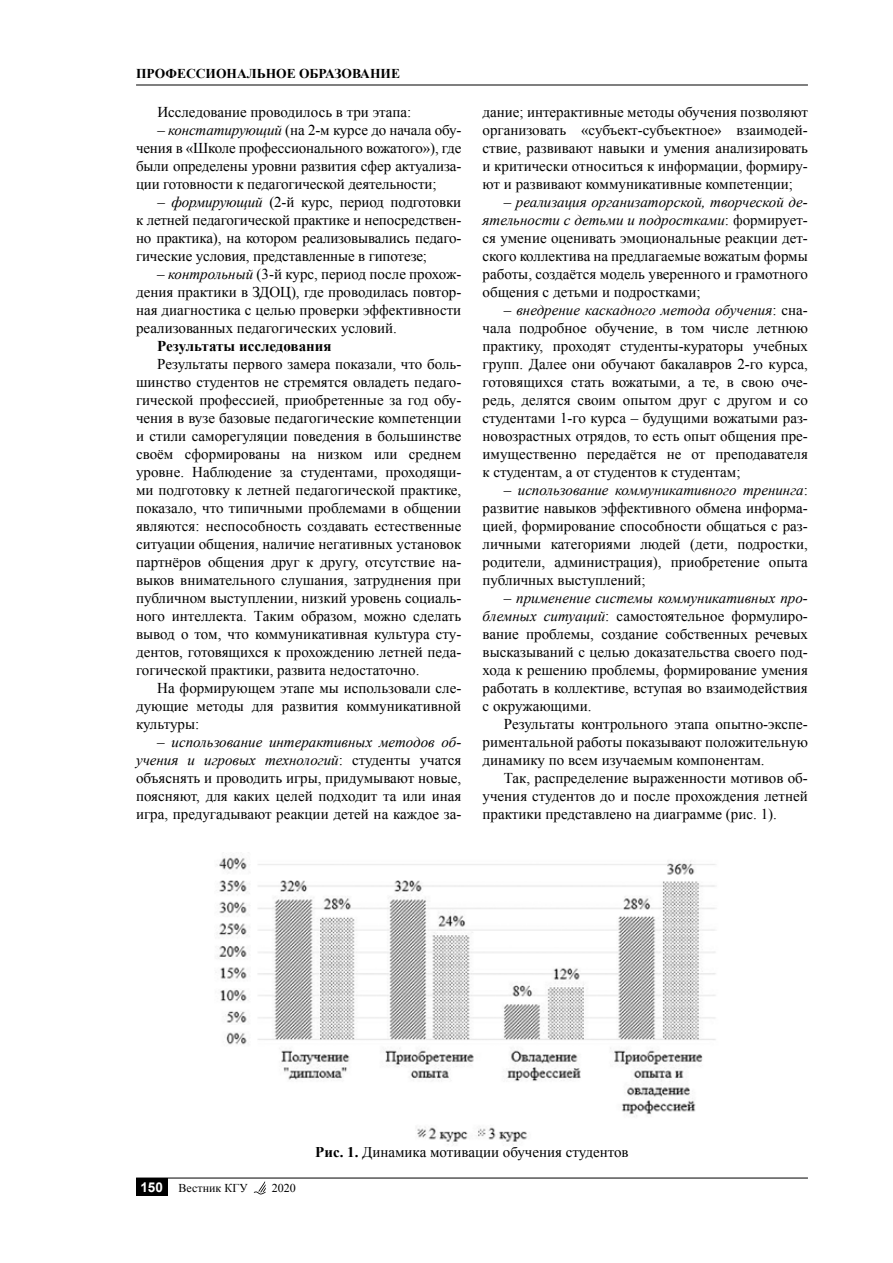
<style>
.page{position:relative;width:893px;height:1263px;background:#fff}
.page>*{position:absolute;margin:0;border:0;box-sizing:border-box;transform-origin:0 0}
.t1{font:15px/18px "Times New Roman";color:#000;text-align:justify}
.t2{font:700 15px "Times New Roman";color:#000}
.t3{font:700 13.5px "Times New Roman";color:#000}
.t4{font:12px "Times New Roman";color:#000}
.s1{font-style:italic}
.s2{font-family:"Arial";font-weight:700;font-size:13.5px;color:#fff}
.s3{font-weight:700}
</style>
<div class="page">
<hr style="left:136px;top:1178px;width:672px;height:1px;background:#000">
<svg style="left:254px;top:1181px;width:12px;height:13px"></svg>
<div style="left:136px;top:1178px;width:31px;height:17px;background:#000"></div>
<hr style="left:136px;top:85px;width:672px;height:1px;background:#000">
<img style="left:216px;top:857px;width:500px;height:288px">
<p class="t3" style="left:136px;top:64px;width:265px">ПРОФЕССИОНАЛЬНОЕ ОБРАЗОВАНИЕ</p>
<p class="t1" style="left:157px;top:102px;width:255px">Исследование проводилось в три этапа:</p>
<p class="t1" style="left:136px;top:120px;width:327px;text-indent:21px">– <span class="s1">констатирующий</span> (на 2-м курсе до начала обу&shy;чения в «Школе профессионального вожатого»), где были определены уровни развития сфер актуализа&shy;ции готовности к педагогической деятельности;</p>
<p class="t1" style="left:136px;top:192px;width:327px;text-indent:21px">– <span class="s1">формирующий</span> (2-й курс, период подготовки к летней педагогической практике и непосредствен&shy;но практика), на котором реализовывались педаго&shy;гические условия, представленные в гипотезе;</p>
<p class="t1" style="left:136px;top:264px;width:327px;text-indent:21px">– <span class="s1">контрольный</span> (3-й курс, период после прохож&shy;дения практики в ЗДОЦ), где проводилась повтор&shy;ная диагностика с целью проверки эффективности реализованных педагогических условий.</p>
<p class="t2" style="left:157px;top:335px;width:176px">Результаты исследования</p>
<p class="t1" style="left:136px;top:354px;width:327px;text-indent:21px">Результаты первого замера показали, что боль&shy;шинство студентов не стремятся овладеть педаго&shy;гической профессией, приобретенные за год обу&shy;чения в вузе базовые педагогические компетенции и стили саморегуляции поведения в большинстве своём сформированы на низком или среднем уровне. Наблюдение за студентами, проходящи&shy;ми подготовку к летней педагогической практике, показало, что типичными проблемами в общении являются: неспособность создавать естественные ситуации общения, наличие негативных установок партнёров общения друг к другу, отсутствие на&shy;выков внимательного слушания, затруднения при публичном выступлении, низкий уровень социаль&shy;ного интеллекта. Таким образом, можно сделать вывод о том, что коммуникативная культура сту&shy;дентов, готовящихся к прохождению летней педа&shy;гогической практики, развита недостаточно.</p>
<p class="t1" style="left:136px;top:678px;width:327px;text-indent:21px">На формирующем этапе мы использовали сле&shy;дующие методы для развития коммуникативной культуры:</p>
<p class="t1" style="left:136px;top:732px;width:327px;text-indent:21px">– <span class="s1">использование интерактивных методов об&shy;учения и игровых технологий</span>: студенты учатся объяснять и проводить игры, придумывают новые, поясняют, для каких целей подходит та или иная игра, предугадывают реакции детей на каждое за-</p>
<p class="t1" style="left:483px;top:102px;width:327px">дание; интерактивные методы обучения позволяют организовать «субъект-субъектное» взаимодей&shy;ствие, развивают навыки и умения анализировать и критически относиться к информации, формиру&shy;ют и развивают коммуникативные компетенции;</p>
<p class="t1" style="left:483px;top:192px;width:327px;text-indent:21px">– <span class="s1">реализация организаторской, творческой де&shy;ятельности с детьми и подростками</span>: формирует&shy;ся умение оценивать эмоциональные реакции дет&shy;ского коллектива на предлагаемые вожатым формы работы, создаётся модель уверенного и грамотного общения с детьми и подростками;</p>
<p class="t1" style="left:483px;top:300px;width:327px;text-indent:21px">– <span class="s1">внедрение каскадного метода обучения</span>: сна&shy;чала подробное обучение, в том числе летнюю практику, проходят студенты-кураторы учебных групп. Далее они обучают бакалавров 2-го курса, готовящихся стать вожатыми, а те, в свою оче&shy;редь, делятся своим опытом друг с другом и со студентами 1-го курса – будущими вожатыми раз&shy;новозрастных отрядов, то есть опыт общения пре&shy;имущественно передаётся не от преподавателя к студентам, а от студентов к студентам;</p>
<p class="t1" style="left:483px;top:480px;width:327px;text-indent:21px">– <span class="s1">использование коммуникативного тренинга</span>: развитие навыков эффективного обмена информа&shy;цией, формирование способности общаться с раз&shy;личными категориями людей (дети, подростки, родители, администрация), приобретение опыта публичных выступлений;</p>
<p class="t1" style="left:483px;top:588px;width:327px;text-indent:21px">– <span class="s1">применение системы коммуникативных про&shy;блемных ситуаций</span>: самостоятельное формулиро&shy;вание проблемы, создание собственных речевых высказываний с целью доказательства своего под&shy;хода к решению проблемы, формирование умения работать в коллективе, вступая во взаимодействия с окружающими.</p>
<p class="t1" style="left:483px;top:714px;width:327px;text-indent:21px">Результаты контрольного этапа опытно-экспе&shy;риментальной работы показывают положительную динамику по всем изучаемым компонентам.</p>
<p class="t1" style="left:483px;top:768px;width:327px;text-indent:21px">Так, распределение выраженности мотивов об&shy;учения студентов до и после прохождения летней практики представлено на диаграмме (рис. 1).</p>
<p class="t4" style="left:140px;top:1180px;width:109px"><span class="s2">150</span> Вестник КГУ</p>
<p class="t4" style="left:272px;top:1180px;width:25px">2020</p>
<p class="t1" style="left:315px;top:1142px;width:315px"><span class="s3">Рис. 1.</span> Динамика мотивации обучения студентов</p>
</div>
